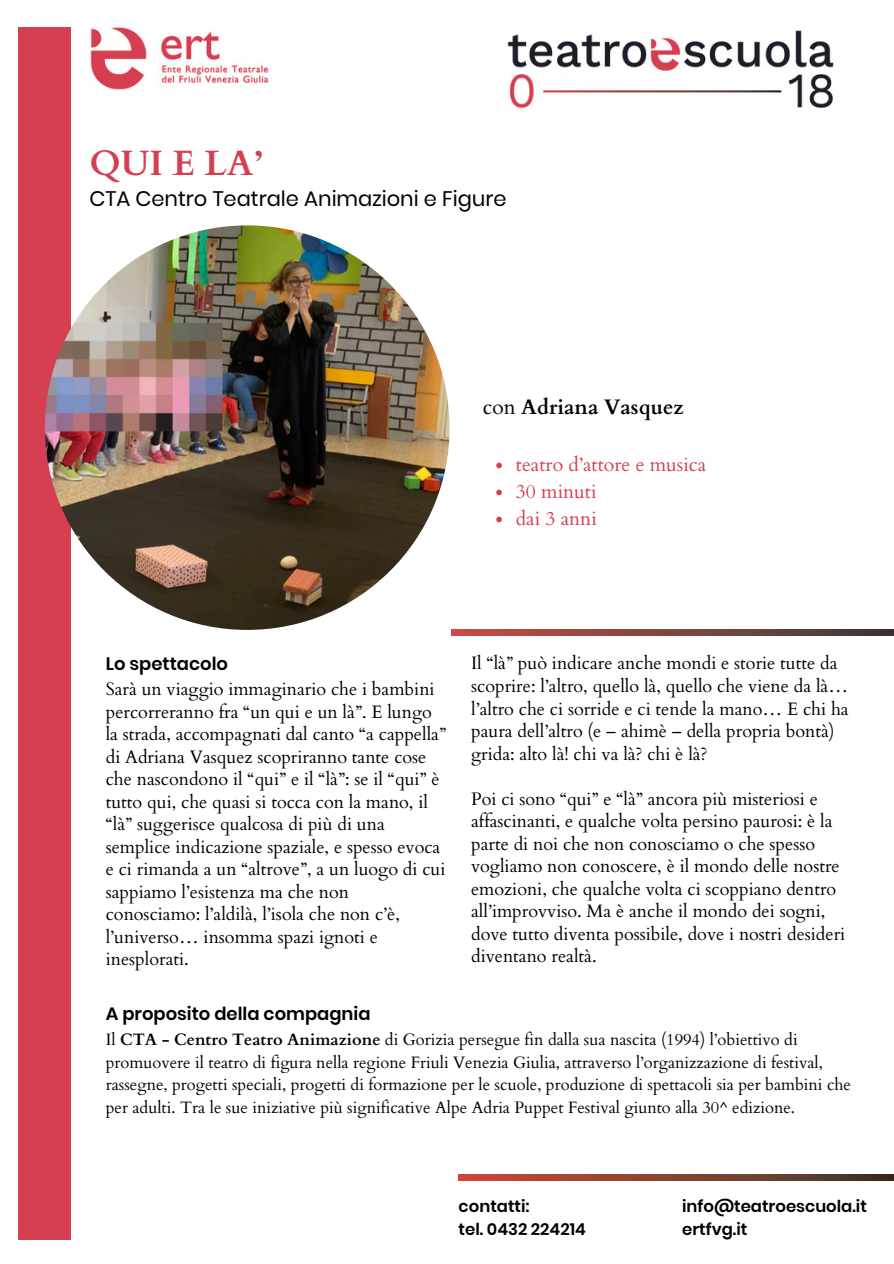
<style>
.page{position:relative;width:894px;height:1264px;background:#fff}
.page>*{position:absolute;margin:0;border:0;box-sizing:border-box;transform-origin:0 0}
.t1{font:700 35.25px "Cardo";color:#d53f52}
.t2{font:21px "Poppins";color:#000}
.t3{font:700 21px "Cardo";color:#000}
.t4{font:19.5px "Cardo";color:#d53f52}
.t5{font:18px/22.5px "Cardo";color:#000}
.t6{font:600 18px "Poppins";color:#000}
.t7{font:16.5px/22.5px "Cardo";color:#000}
.t8{font:600 16.5px/22.5px "Poppins";color:#000}
.s1{font-weight:400}
.s2{font-weight:700}
</style>
<div class="page">
<div style="left:19px;top:27px;width:52px;height:1212px;background:#d53f52"></div>
<img style="left:45px;top:225px;width:404px;height:405px;border-radius:50%">
<img style="left:89px;top:27px;width:180px;height:63px">
<img style="left:451px;top:630px;width:441px;height:5px">
<img style="left:507px;top:30px;width:327px;height:78px">
<img style="left:458px;top:1174px;width:435px;height:6px">
<svg style="left:496px;top:462px;width:5px;height:6px"></svg>
<svg style="left:496px;top:489px;width:5px;height:6px"></svg>
<svg style="left:496px;top:516px;width:5px;height:6px"></svg>
<h2 class="t1" style="left:89px;top:140px;width:175px">QUI E LA’</h2>
<p class="t2" style="left:89px;top:184px;width:418px">CTA Centro Teatrale Animazioni e Figure</p>
<p class="t3" style="left:482px;top:393px;width:202px"><span class="s1">con</span> Adriana Vasquez</p>
<p class="t4" style="left:516px;top:451px;width:192px">teatro d’attore e musica</p>
<p class="t4" style="left:516px;top:478px;width:82px">30 minuti</p>
<h3 class="t4" style="left:516px;top:505px;width:82px">dai 3 anni</h3>
<p class="t6" style="left:106px;top:650px;width:124px">Lo spettacolo</p>
<p class="t5" style="left:106px;top:678px;width:342px">Sarà un viaggio immaginario che i bambini percorreranno fra “un qui e un là”. E lungo la strada, accompagnati dal canto “a cappella” di Adriana Vasquez scopriranno tante cose che nascondono il “qui” e il “là”: se il “qui” è tutto qui, che quasi si tocca con la mano, il “là” suggerisce qualcosa di più di una semplice indicazione spaziale, e spesso evoca e ci rimanda a un “altrove”, a un luogo di cui sappiamo l’esistenza ma che non conosciamo: l’aldilà, l’isola che non c’è, l’universo… insomma spazi ignoti e inesplorati.</p>
<p class="t6" style="left:106px;top:1001px;width:266px">A proposito della compagnia</p>
<p class="t5" style="left:471px;top:652px;width:379px">Il “là” può indicare anche mondi e storie tutte da scoprire: l’altro, quello là, quello che viene da là… l’altro che ci sorride e ci tende la mano… E chi ha paura dell’altro (e – ahimè – della propria bontà) grida: alto là! chi va là? chi è là?</p>
<p class="t5" style="left:471px;top:787px;width:375px">Poi ci sono “qui” e “là” ancora più misteriosi e affascinanti, e qualche volta persino paurosi: è la parte di noi che non conosciamo o che spesso vogliamo non conoscere, è il mondo delle nostre emozioni, che qualche volta ci scoppiano dentro all’improvviso. Ma è anche il mondo dei sogni, dove tutto diventa possibile, dove i nostri desideri diventano realtà.</p>
<h3 class="t7" style="left:106px;top:1028px;width:746px">Il <span class="s2">CTA - Centro Teatro Animazione</span> di Gorizia persegue fin dalla sua nascita (1994) l’obiettivo di promuovere il teatro di figura nella regione Friuli Venezia Giulia, attraverso l’organizzazione di festival, rassegne, progetti speciali, progetti di formazione per le scuole, produzione di spettacoli sia per bambini che per adulti. Tra le sue iniziative più significative Alpe Adria Puppet Festival giunto alla 30^ edizione.</h3>
<h3 class="t8" style="left:458px;top:1195px;width:129px">contatti:<br>tel. 0432 224214</h3>
<h3 class="t8" style="left:682px;top:1195px;width:186px">info@teatroescuola.it ertfvg.it</h3>
</div>
